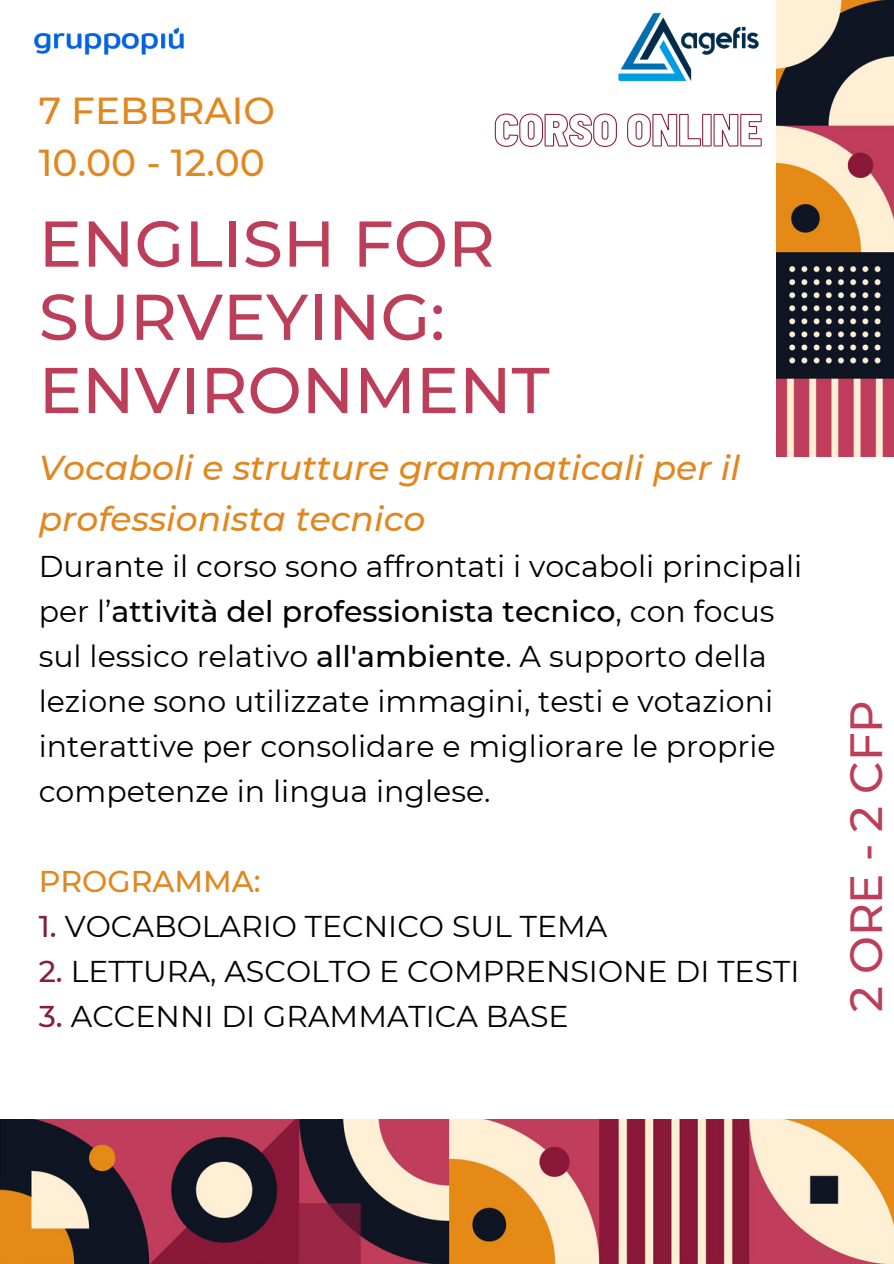
<style>
.page{position:relative;width:894px;height:1264px;background:#fff}
.page>*{position:absolute;margin:0;border:0;box-sizing:border-box;transform-origin:0 0}
.t1{font:500 64.5px/73.2px "Montserrat";color:#bc3e59}
.t2{font:500 45px "Montserrat";color:#bc3e59}
.t3{font:500 37.5px/51.8px "Montserrat";color:#e18720}
.t4{font:italic 500 34.5px/50.7px "Montserrat";color:#e18720}
.t5{font:30px/45px "Montserrat";color:#000}
.t6{font:500 30px "Montserrat";color:#e18720}
.s1{font-weight:500}
.s2{font-weight:500;color:#861f38}
</style>
<div class="page">
<img style="left:618px;top:12px;width:141px;height:70px">
<img style="left:34px;top:27px;width:150px;height:28px">
<img style="left:0;top:1119px;width:893px;height:144px">
<img style="left:776px;top:0;width:117px;height:456px">
<svg style="left:494px;top:113px;width:268px;height:34px"></svg>
<p class="t3" style="left:39px;top:85px;width:238px">7 FEBBRAIO<br>10.00 - 12.00</p>
<h1 class="t1" style="left:39px;top:207px;width:512px">ENGLISH FOR<br>SURVEYING:<br>ENVIRONMENT</h1>
<p class="t4" style="left:39px;top:442px;width:702px">Vocaboli e strutture grammaticali per il professionista tecnico</p>
<p class="t5" style="left:39px;top:543px;width:764px">Durante il corso sono affrontati i vocaboli principali per l’<span class="s1">attività del professionista tecnico</span>, con focus sul lessico relativo <span class="s1">all'ambiente</span>. A supporto della lezione sono utilizzate immagini, testi e votazioni interattive per consolidare e migliorare le proprie competenze in lingua inglese.</p>
<p class="t6" style="left:39px;top:863px;width:223px">PROGRAMMA:</p>
<p class="t5" style="left:39px;top:904px;width:570px"><span class="s2">1.</span> VOCABOLARIO TECNICO SUL TEMA</p>
<p class="t5" style="left:39px;top:949px;width:762px"><span class="s2">2.</span> LETTURA, ASCOLTO E COMPRENSIONE DI TESTI</p>
<p class="t5" style="left:39px;top:994px;width:531px"><span class="s2">3.</span> ACCENNI DI GRAMMATICA BASE</p>
<h2 class="t2" style="left:838px;top:1012px;width:313px;rotate:-90deg">2ORE-2CFP</h2>
</div>
